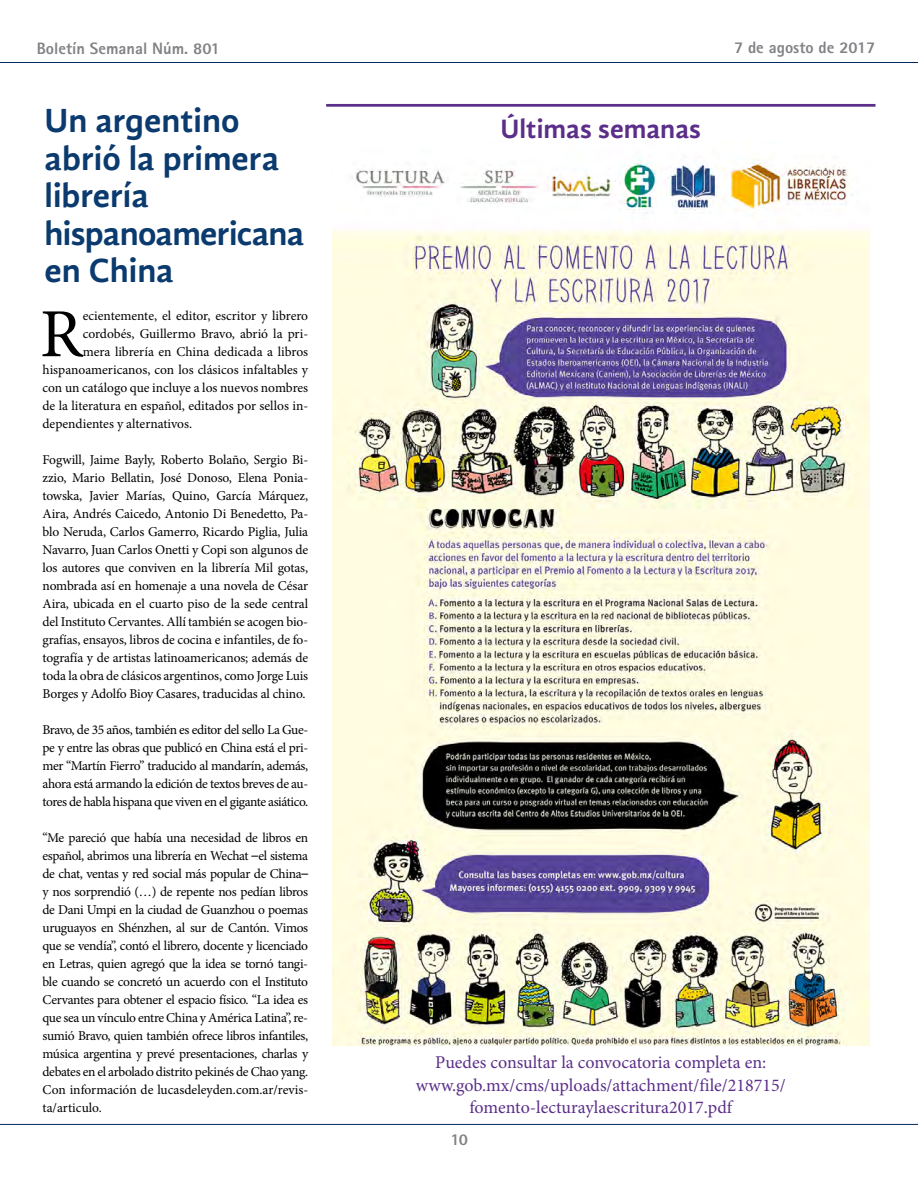
<style>
.page{position:relative;width:918px;height:1188px;background:#fff}
.page>*{position:absolute;margin:0;border:0;box-sizing:border-box;transform-origin:0 0}
.t1{font:68.85px "Minion Pro";color:#000}
.t2{font:700 34.5px/37.5px "Gandhi Sans";color:#0a3a6e}
.t3{font:700 27.45px "Gandhi Sans";color:#5b2e89}
.t4{font:18px/22.5px "Minion Pro";color:#5b2e89;text-align:center}
.t5{font:800 16.5px "Rotis Sans Serif";color:#808285}
.t6{font:13.5px/18px "Minion Pro";letter-spacing:-.02em;color:#000;text-align:justify}
.s1{font-family:"Helvetica Neue LT Std";font-stretch:condensed}
</style>
<div class="page">
<hr style="left:0;top:62px;width:918px;height:1px;background:#00295c">
<hr style="left:0;top:1124px;width:918px;height:1px;background:#00295c">
<img style="left:332px;top:158px;width:537px;height:887px">
<hr style="left:326px;top:104px;width:549px;height:3px;background:#5b2e89">
<p class="t5" style="left:37px;top:38px;width:185px">Boletín Semanal Núm. 801</p>
<p class="t5" style="left:734px;top:37px;width:143px">7 de agosto de 2017</p>
<h2 class="t2" style="left:45px;top:102px;width:261px">Un argentino abrió la primera librería hispanoamericana en China</h2>
<h1 class="t1" style="left:40px;top:288px;width:44px">R</h1>
<p class="t6" style="left:83px;top:307px;width:227px">ecientemente, el editor, escritor y librero</p>
<p class="t6" style="left:83px;top:325px;width:227px">cordobés, Guillermo Bravo, abrió la pri-</p>
<p class="t6" style="left:83px;top:343px;width:227px">mera librería en China dedicada a libros</p>
<p class="t6" style="left:43px;top:361px;width:267px">hispanoamericanos, con los clásicos infaltables y</p>
<p class="t6" style="left:43px;top:379px;width:267px">con un catálogo que incluye a los nuevos nombres</p>
<p class="t6" style="left:43px;top:397px;width:267px">de la literatura en español, editados por sellos in-</p>
<p class="t6" style="left:43px;top:415px;width:151px">dependientes y alternativos.</p>
<p class="t6" style="left:43px;top:451px;width:267px">Fogwill, Jaime Bayly, Roberto Bolaño, Sergio Bi&shy;zzio, Mario Bellatin, José Donoso, Elena Ponia&shy;towska, Javier Marías, Quino, García Márquez, Aira, Andrés Caicedo, Antonio Di Benedetto, Pa&shy;blo Neruda, Carlos Gamerro, Ricardo Piglia, Julia Navarro, Juan Carlos Onetti y Copi son algunos de los autores que conviven en la librería Mil gotas, nombrada así en homenaje a una novela de César Aira, ubicada en el cuarto piso de la sede central del Instituto Cervantes. Allí también se acogen bio&shy;grafías, ensayos, libros de cocina e infantiles, de fo&shy;tografía y de artistas latinoamericanos; además de toda la obra de clásicos argentinos, como Jorge Luis Borges y Adolfo Bioy Casares, traducidas al chino.</p>
<p class="t6" style="left:43px;top:721px;width:267px">Bravo, de 35 años, también es editor del sello La Gue&shy;pe y entre las obras que publicó en China está el pri&shy;mer “Martín Fierro” traducido al mandarín, además, ahora está armando la edición de textos breves de au&shy;tores de habla hispana que viven en el gigante asiático.</p>
<p class="t6" style="left:43px;top:829px;width:267px">“Me pareció que había una necesidad de libros en español, abrimos una librería en Wechat <span class="s1">–</span>el sistema de chat, ventas y red social más popular de China<span class="s1">– </span>y nos sorprendió (…) de repente nos pedían libros de Dani Umpi en la ciudad de Guanzhou o poemas uruguayos en Shénzhen, al sur de Cantón. Vimos que se vendía”, contó el librero, docente y licenciado en Letras, quien agregó que la idea se tornó tangi&shy;ble cuando se concretó un acuerdo con el Instituto Cervantes para obtener el espacio físico. “La idea es que sea un vínculo entre China y América Latina”, re&shy;sumió Bravo, quien también ofrece libros infantiles, música argentina y prevé presentaciones, charlas y debates en el arbolado distrito pekinés de Chao yang.<br>Con información de lucasdeleyden.com.ar/revis&shy;ta/articulo.</p>
<h3 class="t3" style="left:501px;top:113px;width:202px">Últimas semanas</h3>
<h3 class="t4" style="left:416px;top:1052px;width:371px">Puedes consultar la convocatoria completa en: www.gob.mx/cms/uploads/attachment/file/218715/ fomento-lecturaylaescritura2017.pdf</h3>
<p class="t5" style="left:450px;top:1129px;width:19px">10</p>
</div>
